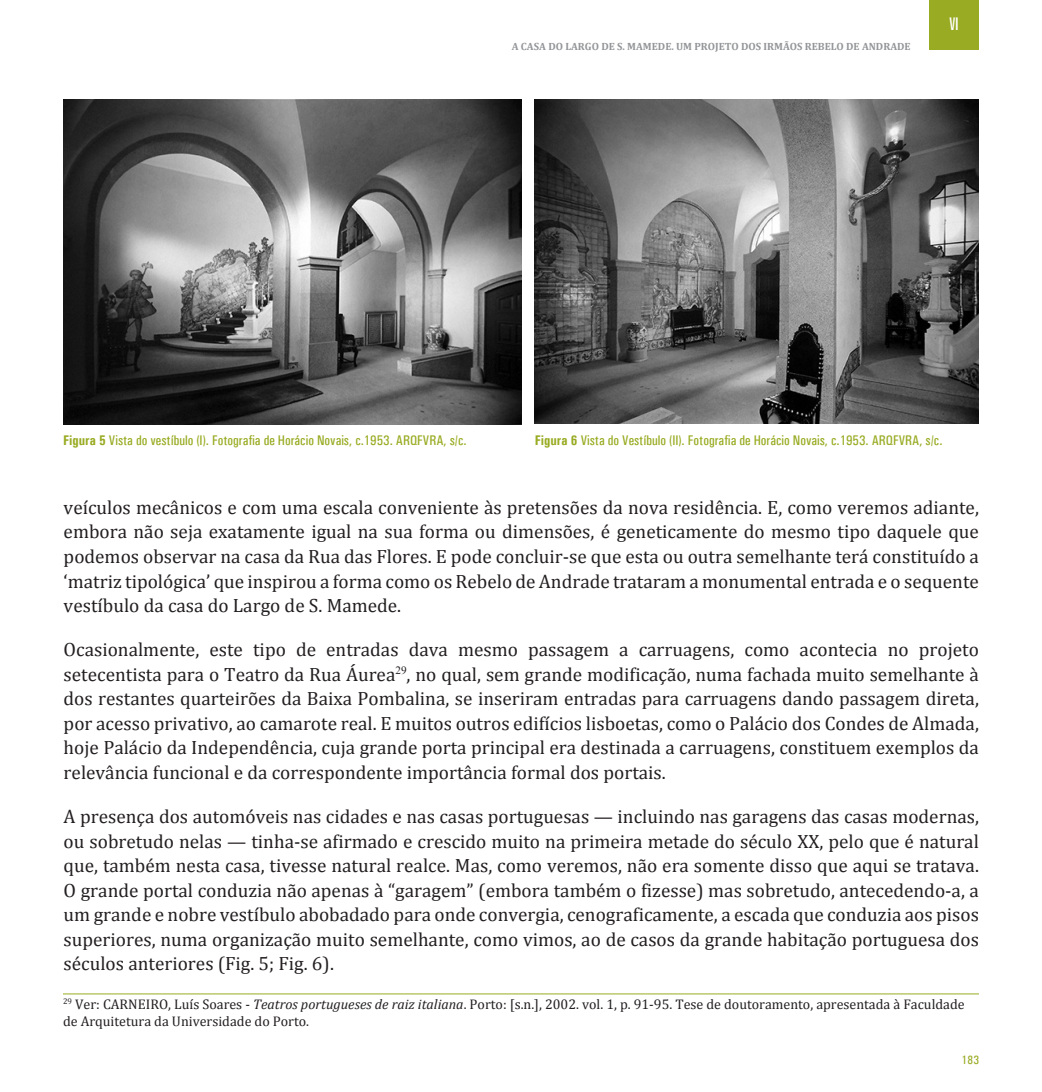
<style>
.page{position:relative;width:1042px;height:1092px;background:#fff}
.page>*{position:absolute;margin:0;border:0;box-sizing:border-box;transform-origin:0 0}
.texto{font:19.25px/24.5px "Cambria";color:#231f20;text-align:justify}
.t1{font:extra-condensed 17.5px "Zurich BT";color:#fff}
.nota_rodapé{font:14px/17.5px "Cambria";color:#231f20}
.legenda{font:500 condensed 14px "Univers";color:#99ab22}
.t2{font:500 condensed 12.25px "Univers";color:#99ab22}
.t3{font:700 10.5px "Cambria";color:#939598}
.s1{font-weight:700}
.s2{font-style:italic}
</style>
<div class="page">
<div style="left:929px;top:0;width:50px;height:50px;background:#99ab22"></div>
<hr style="left:63px;top:993px;width:916px;height:1px;background:#99ab22">
<img style="left:64px;top:99px;width:457px;height:325px">
<img style="left:535px;top:99px;width:444px;height:325px">
<p class="t3" style="left:512px;top:39px;width:400px">A CASA DO LARGO DE S. MAMEDE. UM PROJETO DOS IRMÃOS REBELO DE ANDRADE</p>
<p class="t1" style="left:949px;top:14px;width:11px">VI</p>
<p class="legenda" style="left:63px;top:432px;width:405px"><span class="s1">Figura 5</span> Vista do vestíbulo (I). Fotografia de Horácio Novais, c.1953. ARQFVRA, s/c.</p>
<p class="legenda" style="left:535px;top:432px;width:409px"><span class="s1">Figura 6</span> Vista do Vestíbulo (II). Fotografia de Horácio Novais, c.1953. ARQFVRA, s/c.</p>
<p class="texto" style="left:64px;top:495px;width:917px">veículos mecânicos e com uma escala conveniente às pretensões da nova residência. E, como veremos adiante, embora não seja exatamente igual na sua forma ou dimensões, é geneticamente do mesmo tipo daquele que podemos observar na casa da Rua das Flores. E pode concluir-se que esta ou outra semelhante terá constituído a ‘matriz tipológica’ que inspirou a forma como os Rebelo de Andrade trataram a monumental entrada e o sequente vestíbulo da casa do Largo de S. Mamede.</p>
<p class="texto" style="left:64px;top:637px;width:917px">Ocasionalmente, este tipo de entradas dava mesmo passagem a carruagens, como acontecia no projeto setecentista para o Teatro da Rua Áurea<sup>29</sup>, no qual, sem grande modificação, numa fachada muito semelhante à dos restantes quarteirões da Baixa Pombalina, se inseriram entradas para carruagens dando passagem direta, por acesso privativo, ao camarote real. E muitos outros edifícios lisboetas, como o Palácio dos Condes de Almada, hoje Palácio da Independência, cuja grande porta principal era destinada a carruagens, constituem exemplos da relevância funcional e da correspondente importância formal dos portais.</p>
<p class="texto" style="left:64px;top:804px;width:917px">A presença dos automóveis nas cidades e nas casas portuguesas — incluindo nas garagens das casas modernas, ou sobretudo nelas — tinha-se afirmado e crescido muito na primeira metade do século XX, pelo que é natural que, também nesta casa, tivesse natural realce. Mas, como veremos, não era somente disso que aqui se tratava.<br>O grande portal conduzia não apenas à “garagem” (embora também o fizesse) mas sobretudo, antecedendo-a, a um grande e nobre vestíbulo abobadado para onde convergia, cenograficamente, a escada que conduzia aos pisos superiores, numa organização muito semelhante, como vimos, ao de casos da grande habitação portuguesa dos séculos anteriores (Fig. 5; Fig. 6).</p>
<p class="nota_rodapé" style="left:63px;top:995px;width:903px"><sup>29</sup> Ver: CARNEIRO, Luís Soares - <span class="s2">Teatros portugueses de raiz italiana</span>. Porto: [s.n.], 2002. vol. 1, p. 91-95. Tese de doutoramento, apresentada à Faculdade de Arquitetura da Universidade do Porto.</p>
<p class="t2" style="left:961px;top:1052px;width:19px">183</p>
</div>
